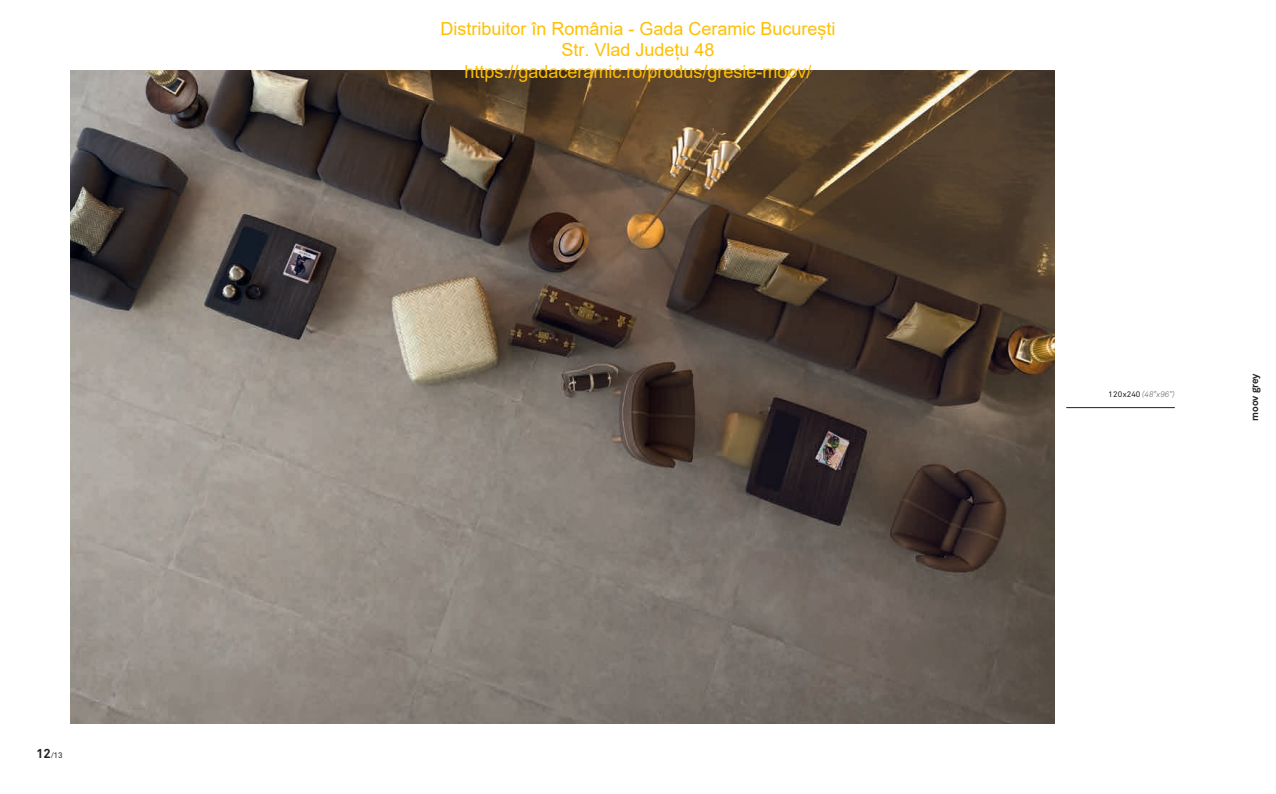
<style>
.page{position:relative;width:1276px;height:794px;background:#fff}
.page>*{position:absolute;margin:0;border:0;box-sizing:border-box;transform-origin:0 0}
.t1{font:18px/21.6px "Arial";color:#ffbf00;text-align:center}
.t2{font:700 10px "Akkurat Std";letter-spacing:-.005em;color:#231f20}
.t3{font:italic 300 8px "Akkurat Std";color:#505150}
.t4{font:8px "Akkurat Std";color:#231f20}
.s1{font-weight:700;font-size:13px}
.s2{font-weight:400;font-style:normal;color:#231f20}
</style>
<div class="page">
<img style="left:71px;top:71px;width:983px;height:652px">
<hr style="left:1066px;top:407px;width:108px;height:1px;background:#231f20">
<p class="t4" style="left:36px;top:750px;width:28px"><span class="s1">12</span>/13</p>
<p class="t1" style="left:440px;top:17px;width:397px">Distribuitor în România - Gada Ceramic București<br>Str. Vlad Județu 48 https://gadaceramic.ro/produs/gresie-moov/</p>
<p class="t3" style="left:1108px;top:389px;width:68px"><span class="s2">120x240</span> (48”x96”)</p>
<p class="t2" style="left:1248px;top:421px;width:49px;rotate:-90deg">moov grey</p>
</div>
